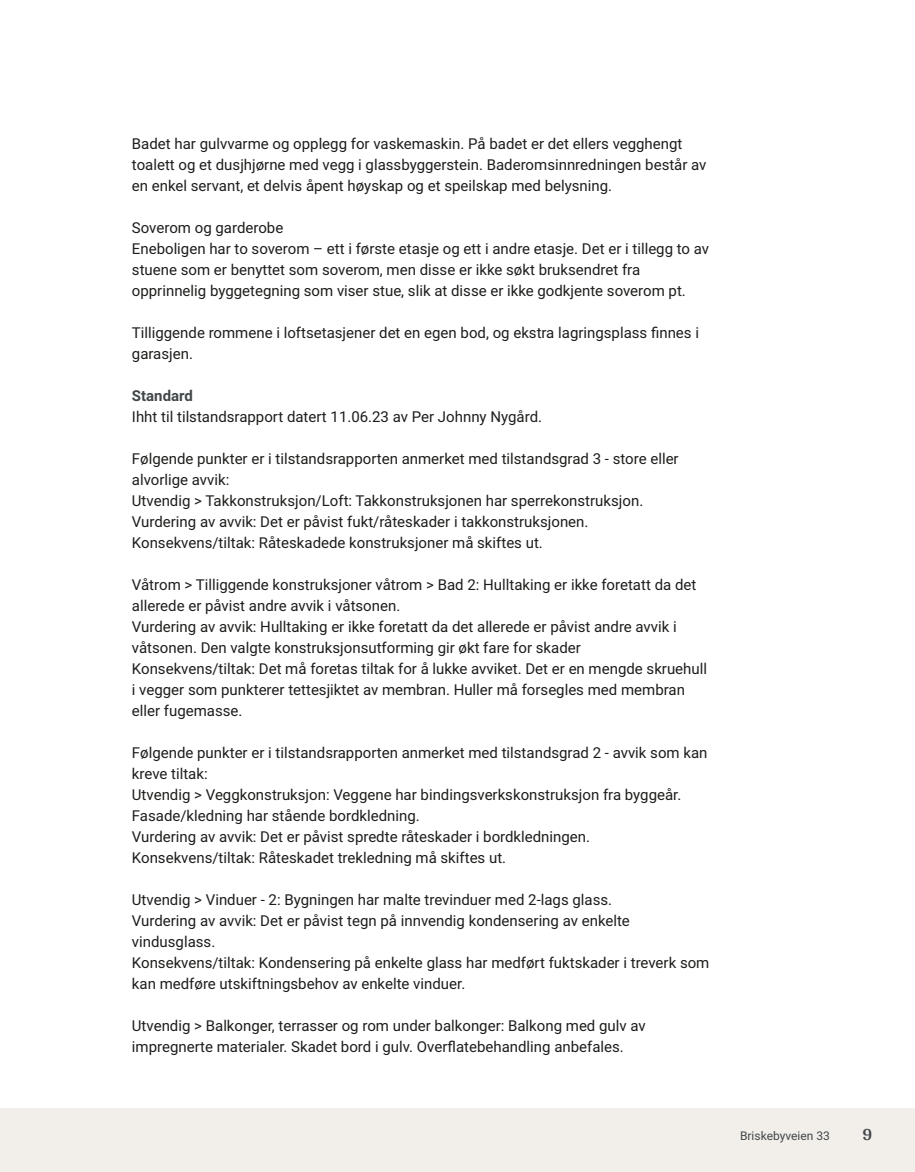
<style>
.page{position:relative;width:915px;height:1172px;background:#fff}
.page>*{position:absolute;margin:0;border:0;box-sizing:border-box;transform-origin:0 0}
.t1{font:700 18px "Arya";color:#414749}
.t2{font:15px/21px "Roboto Vitec";color:#1d1d1b}
.t3{font:700 15px "Roboto Vitec";color:#414749}
.t4{font:12px "Roboto Vitec";color:#414749}
</style>
<div class="page">
<div style="left:0;top:1108px;width:914px;height:64px;background:#f2eeea"></div>
<p class="t2" style="left:132px;top:132px;width:576px">Badet har gulvvarme og opplegg for vaskemaskin. På badet er det ellers vegghengt toalett og et dusjhjørne med vegg i glassbyggerstein. Baderomsinnredningen består av en enkel servant, et delvis åpent høyskap og et speilskap med belysning.</p>
<p class="t2" style="left:132px;top:216px;width:578px">Soverom og garderobe<br>Eneboligen har to soverom – ett i første etasje og ett i andre etasje. Det er i tillegg to av stuene som er benyttet som soverom, men disse er ikke søkt bruksendret fra opprinnelig byggetegning som viser stue, slik at disse er ikke godkjente soverom pt.</p>
<p class="t2" style="left:132px;top:321px;width:568px">Tilliggende rommene i loftsetasjener det en egen bod, og ekstra lagringsplass finnes i garasjen.</p>
<p class="t3" style="left:132px;top:385px;width:63px">Standard</p>
<p class="t2" style="left:132px;top:405px;width:411px">Ihht til tilstandsrapport datert 11.06.23 av Per Johnny Nygård.</p>
<p class="t2" style="left:132px;top:447px;width:548px">Følgende punkter er i tilstandsrapporten anmerket med tilstandsgrad 3 ‑ store eller alvorlige avvik:<br>Utvendig &gt; Takkonstruksjon/ Loft: Takkonstruksjonen har sperrekonstruksjon.<br>Vurdering av avvik: Det er påvist fukt/ råteskader i takkonstruksjonen.<br>Konsekvens/ tiltak: Råteskadede konstruksjoner må skiftes ut.</p>
<p class="t2" style="left:132px;top:573px;width:576px">Våtrom &gt; Tilliggende konstruksjoner våtrom &gt; Bad 2: Hulltaking er ikke foretatt da det allerede er påvist andre avvik i våtsonen.<br>Vurdering av avvik: Hulltaking er ikke foretatt da det allerede er påvist andre avvik i våtsonen. Den valgte konstruksjonsutforming gir økt fare for skader<br>Konsekvens/ tiltak: Det må foretas tiltak for å lukke avviket. Det er en mengde skruehull i vegger som punkterer tettesjiktet av membran. Huller må forsegles med membran eller fugemasse.</p>
<p class="t2" style="left:132px;top:741px;width:577px">Følgende punkter er i tilstandsrapporten anmerket med tilstandsgrad 2 ‑ avvik som kan kreve tiltak:<br>Utvendig &gt; Veggkonstruksjon: Veggene har bindingsverkskonstruksjon fra byggeår.<br>Fasade/ kledning har stående bordkledning.<br>Vurdering av avvik: Det er påvist spredte råteskader i bordkledningen.<br>Konsekvens/ tiltak: Råteskadet trekledning må skiftes ut.</p>
<p class="t2" style="left:132px;top:888px;width:579px">Utvendig &gt; Vinduer ‑ 2: Bygningen har malte trevinduer med 2‑lags glass.<br>Vurdering av avvik: Det er påvist tegn på innvendig kondensering av enkelte vindusglass.<br>Konsekvens/ tiltak: Kondensering på enkelte glass har medført fuktskader i treverk som kan medføre utskiftningsbehov av enkelte vinduer.</p>
<p class="t2" style="left:132px;top:1014px;width:515px">Utvendig &gt; Balkonger, terrasser og rom under balkonger: Balkong med gulv av impregnerte materialer. Skadet bord i gulv. Overflatebehandling anbefales.</p>
<p class="t4" style="left:739px;top:1127px;width:91px">Briskebyveien 33</p>
<p class="t1" style="left:862px;top:1123px;width:11px">9</p>
</div>
